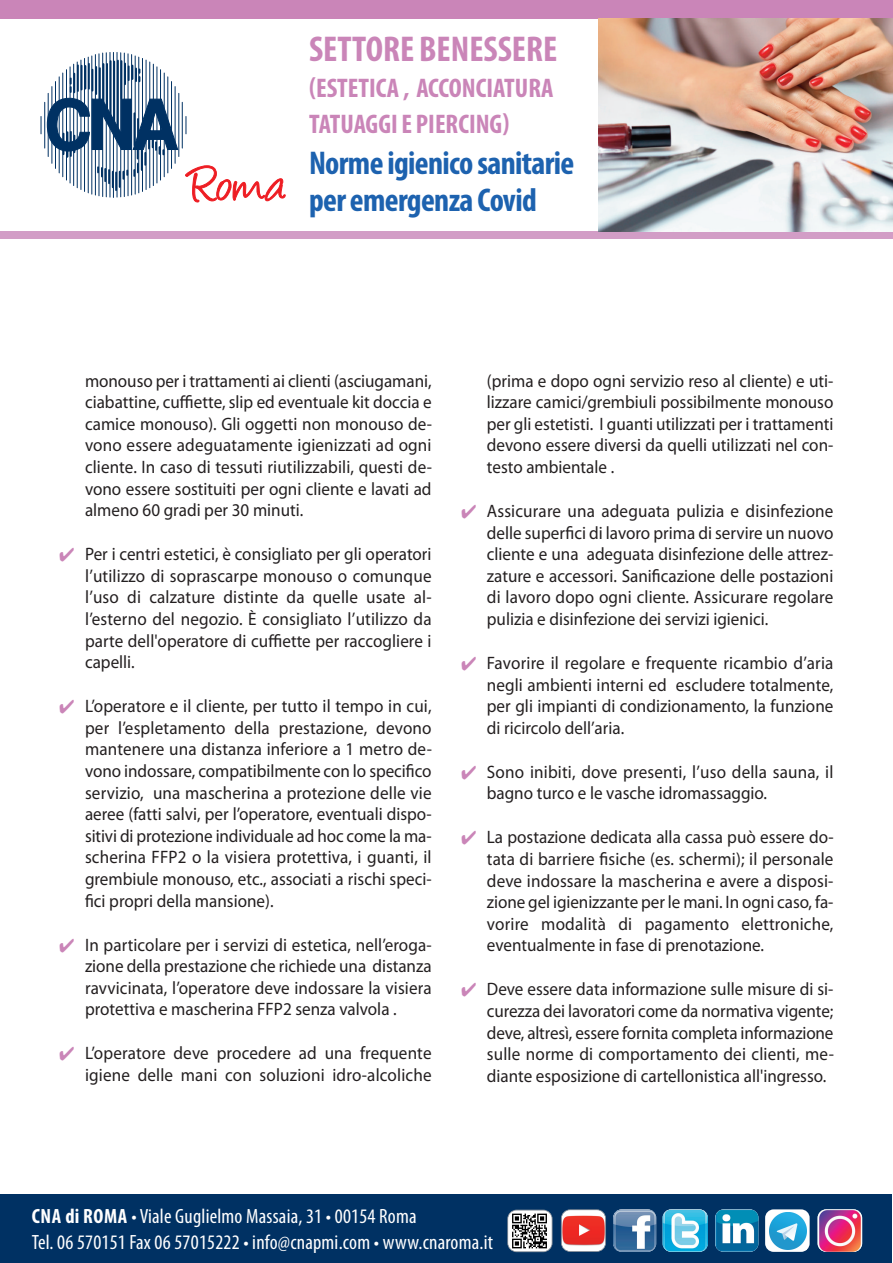
<style>
.page{position:relative;width:893px;height:1263px;background:#fff}
.page>*{position:absolute;margin:0;border:0;box-sizing:border-box;transform-origin:0 0}
.t1{font:700 condensed 36px "Myriad Pro";color:#ca85b8}
.t2{font:700 condensed 33px/37.5px "Myriad Pro";letter-spacing:-.02em;color:#1d62af}
.t3{font:700 condensed 27px/36px "Myriad Pro";color:#ca85b8}
.t4{font:condensed 20.7px/25.5px "Myriad Pro";letter-spacing:.01em;color:#fff}
.t5{font:18px/21.6px "Myriad Pro";color:#231f20;text-align:justify;scale:.95 1}
.s1{color:#ca85b8}
.s2{font-weight:700}
</style>
<div class="page">
<div style="left:1px;top:0;width:892px;height:18px;background:#ca85b8"></div>
<div style="left:1px;top:231px;width:892px;height:8px;background:#d29dc6"></div>
<div style="left:0;top:1194px;width:892px;height:69px;background:#003163"></div>
<svg style="left:36px;top:47px;width:155px;height:156px"></svg>
<svg style="left:186px;top:116px;width:1px;height:18px"></svg>
<hr style="left:73px;top:64px;width:1px;height:122px;background:#003163">
<hr style="left:77px;top:62px;width:1px;height:126px;background:#003163">
<hr style="left:81px;top:60px;width:1px;height:130px;background:#003163">
<hr style="left:84px;top:58px;width:1px;height:133px;background:#003163">
<hr style="left:88px;top:57px;width:1px;height:136px;background:#003163">
<hr style="left:92px;top:56px;width:1px;height:138px;background:#003163">
<hr style="left:95px;top:55px;width:1px;height:140px;background:#003163">
<hr style="left:99px;top:54px;width:1px;height:142px;background:#003163">
<hr style="left:102px;top:53px;width:1px;height:144px;background:#003163">
<hr style="left:106px;top:53px;width:1px;height:144px;background:#003163">
<hr style="left:110px;top:52px;width:1px;height:145px;background:#003163">
<hr style="left:113px;top:52px;width:1px;height:145px;background:#003163">
<hr style="left:182px;top:102px;width:1px;height:46px;background:#003163">
<hr style="left:179px;top:93px;width:1px;height:64px;background:#003163">
<hr style="left:153px;top:64px;width:1px;height:122px;background:#003163">
<hr style="left:150px;top:62px;width:1px;height:126px;background:#003163">
<hr style="left:146px;top:60px;width:1px;height:130px;background:#003163">
<hr style="left:142px;top:58px;width:1px;height:133px;background:#003163">
<hr style="left:139px;top:57px;width:1px;height:136px;background:#003163">
<hr style="left:135px;top:56px;width:1px;height:138px;background:#003163">
<hr style="left:131px;top:55px;width:1px;height:140px;background:#003163">
<hr style="left:128px;top:54px;width:1px;height:142px;background:#003163">
<hr style="left:124px;top:53px;width:1px;height:144px;background:#003163">
<hr style="left:120px;top:53px;width:1px;height:144px;background:#003163">
<hr style="left:117px;top:52px;width:1px;height:145px;background:#003163">
<hr style="left:77px;top:65px;width:2px;height:26px;background:#003163">
<hr style="left:88px;top:64px;width:2px;height:25px;background:#003163">
<hr style="left:103px;top:64px;width:1px;height:38px;background:#003163">
<hr style="left:106px;top:64px;width:2px;height:44px;background:#003163">
<hr style="left:110px;top:61px;width:2px;height:55px;background:#003163">
<hr style="left:113px;top:61px;width:2px;height:63px;background:#003163">
<hr style="left:117px;top:61px;width:2px;height:69px;background:#003163">
<hr style="left:124px;top:64px;width:2px;height:20px;background:#003163">
<hr style="left:121px;top:61px;width:1px;height:37px;background:#003163">
<svg style="left:41px;top:66px;width:138px;height:124px"></svg>
<svg style="left:185px;top:165px;width:101px;height:38px"></svg>
<img style="left:563px;top:1210px;width:41px;height:41px;border-radius:9px">
<div style="left:561px;top:1209px;width:45px;height:43px;border:2px solid #a1a3a6;border-radius:9px"></div>
<img style="left:508px;top:1210px;width:44px;height:41px;border-radius:9px">
<div style="left:507px;top:1210px;width:45px;height:42px;border:2px solid #a1a3a6;border-radius:9px"></div>
<img style="left:613px;top:1209px;width:43px;height:43px;border-radius:9px">
<img style="left:663px;top:1209px;width:45px;height:43px;border-radius:9px">
<img style="left:715px;top:1209px;width:43px;height:43px;border-radius:9px">
<div style="left:765px;top:1209px;width:45px;height:43px;background:#fff;border-radius:9px"></div>
<img style="left:770px;top:1212px;width:36px;height:37px">
<img style="left:818px;top:1209px;width:44px;height:43px;border-radius:9px">
<img style="left:599px;top:19px;width:294px;height:212px">
<h1 class="t1" style="left:309px;top:36px;width:250px">SETTORE BENESSERE</h1>
<h3 class="t3" style="left:309px;top:72px;width:246px">(ESTETICA , ACCONCIATURA<br>TATUAGGIE PIERCING)</h3>
<h2 class="t2" style="left:309px;top:147px;width:267px">Norme igienico sanitarie per emergenza Covid</h2>
<p class="t5" style="left:85px;top:371px;width:367px">monouso per i trattamenti ai clienti (asciugamani, ciabattine, cuffiette, slip ed eventuale kit doccia e camice monouso). Gli oggetti non monouso de&shy;vono essere adeguatamente igienizzati ad ogni cliente. In caso di tessuti riutilizzabili, questi de&shy;vono essere sostituiti per ogni cliente e lavati ad almeno 60 gradi per 30 minuti.</p>
<p class="t5" style="left:85px;top:545px;width:366px;text-indent:-26px"><span class="s1">✔</span> Per i centri estetici, è consigliato per gli operatori l’utilizzo di soprascarpe monouso o comunque l’uso di calzature distinte da quelle usate al&shy;l’esterno del negozio. È consigliato l’utilizzo da parte dell'operatore di cuffiette per raccogliere i capelli.</p>
<p class="t5" style="left:85px;top:697px;width:367px;text-indent:-26px"><span class="s1">✔</span> L’operatore e il cliente, per tutto il tempo in cui, per l’espletamento della prestazione, devono mantenere una distanza inferiore a 1 metro de&shy;vono indossare, compatibilmente con lo specifico servizio, una mascherina a protezione delle vie aeree (fatti salvi, per l’operatore, eventuali dispo&shy;sitivi di protezione individuale ad hoc come la ma&shy;scherina FFP2 o la visiera protettiva, i guanti, il grembiule monouso, etc., associati a rischi speci&shy;fici propri della mansione).</p>
<p class="t5" style="left:85px;top:935px;width:366px;text-indent:-26px"><span class="s1">✔</span> In particolare per i servizi di estetica, nell’eroga&shy;zione della prestazione che richiede una distanza ravvicinata, l’operatore deve indossare la visiera protettiva e mascherina FFP2 senza valvola .</p>
<p class="t5" style="left:60px;top:1044px;width:393px;text-align:right"><span class="s1">✔</span> L’operatore deve procedere ad una frequente igiene delle mani con soluzioni idro-alcoliche</p>
<p class="t5" style="left:487px;top:371px;width:366px">(prima e dopo ogni servizio reso al cliente) e uti&shy;lizzare camici/grembiuli possibilmente monouso per gli estetisti. I guanti utilizzati per i trattamenti devono essere diversi da quelli utilizzati nel con&shy;testo ambientale .</p>
<p class="t5" style="left:487px;top:501px;width:366px;text-indent:-26px"><span class="s1">✔</span> Assicurare una adeguata pulizia e disinfezione delle superfici di lavoro prima di servire un nuovo cliente e una adeguata disinfezione delle attrez&shy;zature e accessori. Sanificazione delle postazioni di lavoro dopo ogni cliente. Assicurare regolare pulizia e disinfezione dei servizi igienici.</p>
<p class="t5" style="left:487px;top:654px;width:366px;text-indent:-26px"><span class="s1">✔</span> Favorire il regolare e frequente ricambio d’aria negli ambienti interni ed escludere totalmente, per gli impianti di condizionamento, la funzione di ricircolo dell’aria.</p>
<p class="t5" style="left:487px;top:762px;width:366px;text-indent:-26px"><span class="s1">✔</span> Sono inibiti, dove presenti, l’uso della sauna, il bagno turco e le vasche idromassaggio.</p>
<p class="t5" style="left:487px;top:828px;width:367px;text-indent:-26px"><span class="s1">✔</span> La postazione dedicata alla cassa può essere do&shy;tata di barriere fisiche (es. schermi); il personale deve indossare la mascherina e avere a disposi&shy;zione gel igienizzante per le mani. In ogni caso, fa&shy;vorire modalità di pagamento elettroniche, eventualmente in fase di prenotazione.</p>
<p class="t5" style="left:487px;top:980px;width:367px;text-indent:-26px"><span class="s1">✔</span> Deve essere data informazione sulle misure di si&shy;curezza dei lavoratori come da normativa vigente; deve, altresì, essere fornita completa informazione sulle norme di comportamento dei clienti, me&shy;diante esposizione di cartellonistica all'ingresso.</p>
<p class="t4" style="left:32px;top:1205px;width:463px"><span class="s2">CNA di ROMA</span> • Viale Guglielmo Massaia, 31 • 00154 Roma<br>Tel. 06 570151 Fax 06 57015222 • info@cnapmi.com • www.cnaroma.it</p>
</div>
